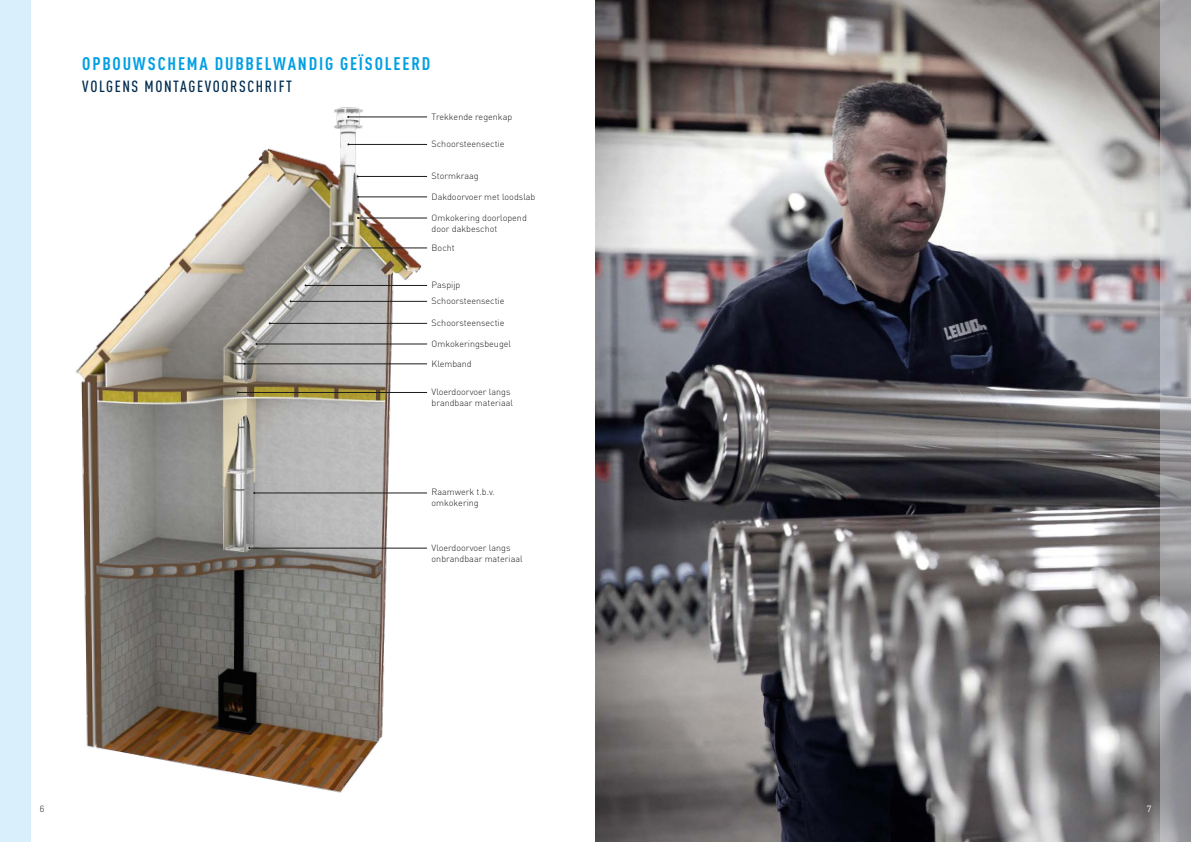
<style>
.page{position:relative;width:1191px;height:842px;background:#fff}
.page>*{position:absolute;margin:0;border:0;box-sizing:border-box;transform-origin:0 0}
.t1{font:700 18px "DIN Cond";letter-spacing:.1em;color:#009fe3}
.t2{font:500 16px "DIN Cond";letter-spacing:.1em;color:#002c50}
.t3{font:300 9px/11px "DIN Pro";color:#1d1d1b}
.t4{font:9px "DIN Pro";color:#fff}
</style>
<div class="page">
<img style="left:646px;top:0;width:513px;height:842px">
<svg style="left:1159px;top:0;width:32px;height:842px;background:#a4a4a8"></svg>
<div style="left:0;top:0;width:31px;height:842px;background:#d9f0fc"></div>
<img style="left:75px;top:107px;width:353px;height:686px">
<hr style="left:358px;top:197px;width:69px;height:1px;background:#1d1d1b">
<hr style="left:348px;top:117px;width:79px;height:1px;background:#1d1d1b">
<hr style="left:348px;top:144px;width:79px;height:1px;background:#1d1d1b">
<hr style="left:358px;top:218px;width:69px;height:1px;background:#1d1d1b">
<hr style="left:341px;top:248px;width:86px;height:1px;background:#1d1d1b">
<hr style="left:256px;top:344px;width:171px;height:1px;background:#1d1d1b">
<hr style="left:245px;top:364px;width:182px;height:1px;background:#1d1d1b">
<hr style="left:249px;top:548px;width:178px;height:1px;background:#1d1d1b">
<hr style="left:358px;top:176px;width:69px;height:1px;background:#1d1d1b">
<hr style="left:305px;top:285px;width:122px;height:1px;background:#1d1d1b">
<hr style="left:291px;top:301px;width:136px;height:1px;background:#1d1d1b">
<hr style="left:270px;top:323px;width:157px;height:1px;background:#1d1d1b">
<hr style="left:238px;top:392px;width:189px;height:1px;background:#1d1d1b">
<hr style="left:254px;top:493px;width:173px;height:1px;background:#1d1d1b">
<svg style="left:595px;top:0;width:51px;height:842px;background:#6e6c6f"></svg>
<h1 class="t1" style="left:82px;top:52px;width:349px">OPBOUWSCHEMA DUBBELWANDIG GEÏSOLEERD</h1>
<h2 class="t2" style="left:82px;top:76px;width:211px">VOLGENS MONTAGEVOORSCHRIFT</h2>
<p class="t3" style="left:431px;top:111px;width:82px">Trekkende regenkap</p>
<p class="t3" style="left:431px;top:138px;width:74px">Schoorsteensectie</p>
<p class="t3" style="left:431px;top:170px;width:49px">Stormkraag</p>
<p class="t3" style="left:431px;top:191px;width:105px">Dakdoorvoer met loodslab</p>
<p class="t3" style="left:431px;top:212px;width:97px">Omkokering doorlopend door dakbeschot</p>
<p class="t3" style="left:431px;top:242px;width:25px">Bocht</p>
<p class="t3" style="left:431px;top:276px;width:74px;line-height:16.1px">Paspijp<br>Schoorsteensectie</p>
<p class="t3" style="left:431px;top:317px;width:74px">Schoorsteensectie</p>
<p class="t3" style="left:431px;top:338px;width:81px">Omkokeringsbeugel</p>
<p class="t3" style="left:431px;top:358px;width:42px">Klemband</p>
<p class="t3" style="left:431px;top:386px;width:83px">Vloerdoorvoer langs brandbaar materiaal</p>
<p class="t3" style="left:431px;top:486px;width:65px">Raamwerk t.b.v. omkokering</p>
<p class="t3" style="left:431px;top:542px;width:93px">Vloerdoorvoer langs onbrandbaar materiaal</p>
<p class="t3" style="left:40px;top:803px;width:6px">6</p>
<p class="t4" style="left:1147px;top:803px;width:6px">7</p>
</div>
